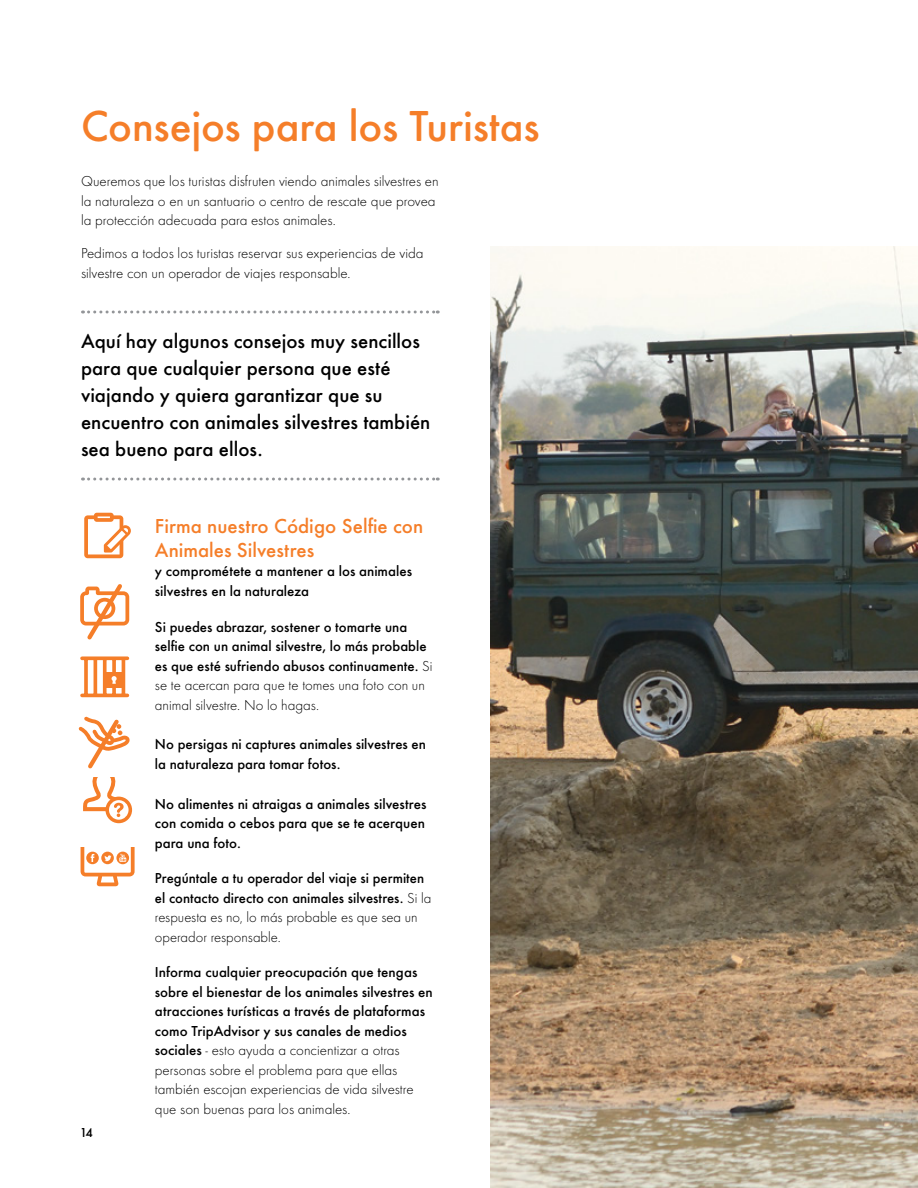
<style>
.page{position:relative;width:918px;height:1188px;background:#fff}
.page>*{position:absolute;margin:0;border:0;box-sizing:border-box;transform-origin:0 0}
.t1{font:500 45px "Futura Round";letter-spacing:-.005em;color:#f57e29}
.t2{font:500 21px/27px "Futura Round";color:#000}
.t3{font:500 21px/24px "Futura Round";color:#f57e29}
.t4{font:500 15px/19.5px "Futura Round";color:#000}
.t5{font:300 15px/19.5px "Futura Round";color:#000}
.t6{font:500 13.5px "Futura Round";color:#000}
.s1{font-weight:300}
</style>
<div class="page">
<img style="left:491px;top:246px;width:427px;height:942px">
<svg style="left:89px;top:478px;width:349px;height:3px"></svg>
<svg style="left:89px;top:310px;width:349px;height:4px"></svg>
<svg style="left:84px;top:513px;width:47px;height:45px"></svg>
<svg style="left:80px;top:584px;width:49px;height:56px"></svg>
<svg style="left:82px;top:656px;width:45px;height:4px"></svg>
<hr style="left:82px;top:694px;width:45px;height:3px;background:#f57e29">
<svg style="left:84px;top:660px;width:4px;height:33px"></svg>
<hr style="left:94px;top:660px;width:3px;height:33px;background:#f57e29">
<hr style="left:103px;top:660px;width:4px;height:33px;background:#f57e29">
<svg style="left:112px;top:660px;width:4px;height:33px"></svg>
<hr style="left:122px;top:660px;width:3px;height:33px;background:#f57e29">
<div style="left:106px;top:672px;width:17px;height:15px;background:#f57e29"></div>
<svg style="left:112px;top:676px;width:5px;height:8px"></svg>
<svg style="left:79px;top:716px;width:51px;height:53px"></svg>
<svg style="left:83px;top:778px;width:49px;height:45px"></svg>
<svg style="left:81px;top:848px;width:54px;height:38px"></svg>
<h1 class="t1" style="left:81px;top:93px;width:460px">Consejos para los Turistas</h1>
<p class="t5" style="left:81px;top:171px;width:359px">Queremos que los turistas disfruten viendo animales silvestres en la naturaleza o en un santuario o centro de rescate que provea la protección adecuada para estos animales.</p>
<p class="t5" style="left:81px;top:243px;width:344px">Pedimos a todos los turistas reservar sus experiencias de vida silvestre con un operador de viajes responsable.</p>
<h2 class="t2" style="left:81px;top:326px;width:351px">Aquí hay algunos consejos muy sencillos para que cualquier persona que esté viajando y quiera garantizar que su encuentro con animales silvestres también sea bueno para ellos.</h2>
<p class="t6" style="left:81px;top:1123px;width:14px">14</p>
<h2 class="t3" style="left:155px;top:512px;width:270px">Firma nuestro Código Selfie con<br>Animales Silvestres</h2>
<p class="t4" style="left:155px;top:560px;width:259px">y comprométete a mantener a los animales silvestres en la naturaleza</p>
<p class="t4" style="left:155px;top:616px;width:279px">Si puedes abrazar, sostener o tomarte una selfie con un animal silvestre, lo más probable es que esté sufriendo abusos continuamente. <span class="s1">Si se te acercan para que te tomes una foto con un animal silvestre. No lo hagas.</span></p>
<p class="t4" style="left:155px;top:733px;width:273px">No persigas ni captures animales silvestres en la naturaleza para tomar fotos.</p>
<p class="t4" style="left:155px;top:793px;width:273px;text-align:justify">No alimentes ni atraigas a animales silvestres con comida o cebos para que se te acerquen para una foto.</p>
<p class="t4" style="left:155px;top:867px;width:278px">Pregúntale a tu operador del viaje si permiten el contacto directo con animales silvestres. <span class="s1">Si la respuesta es no, lo más probable es que sea un operador responsable.</span></p>
<p class="t4" style="left:155px;top:962px;width:279px">Informa cualquier preocupación que tengas sobre el bienestar de los animales silvestres en atracciones turísticas a través de plataformas como TripAdvisor y sus canales de medios sociales <span class="s1">- esto ayuda a concientizar a otras personas sobre el problema para que ellas también escojan experiencias de vida silvestre que son buenas para los animales.</span></p>
</div>
